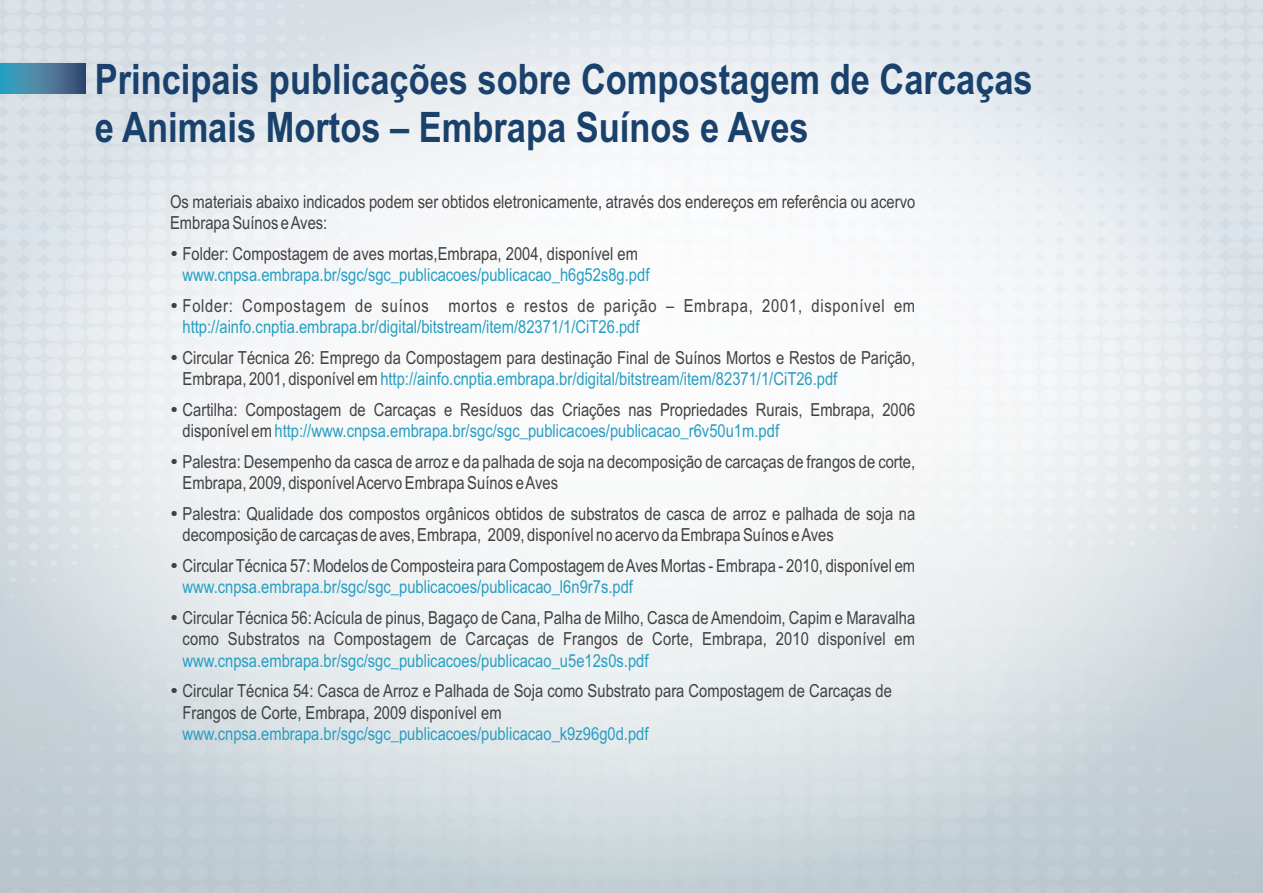
<style>
.page{position:relative;width:1263px;height:893px;background:#fff}
.page>*{position:absolute;margin:0;border:0;box-sizing:border-box;transform-origin:0 0}
.t1{font:700 42px/48px "Arial Narrow";color:#19416c}
.t2{font:18px/21.5px "Arial Narrow";color:#414142}
.t3{font:18px/21.5px "Arial Narrow";color:#269ec2}
.t4{font:18px/21.5px "Arial Narrow";letter-spacing:.04em;color:#414142}
.s1{color:#414142}
.s2{color:#269ec2}
</style>
<div class="page">
<img style="left:0;top:0;width:1263px;height:893px">
<svg style="left:0;top:64px;width:85px;height:30px;background:#427c9d"></svg>
<h1 class="t1" style="left:95px;top:59px;width:939px">Principais publicações sobre Compostagem de Carcaças e Animais Mortos – Embrapa Suínos e Aves</h1>
<p class="t2" style="left:170px;top:193px;width:747px">Os materiais abaixo indicados podem ser obtidos eletronicamente, através dos endereços em referência ou acervo<br>Embrapa Suínos e Aves:</p>
<p class="t3" style="left:183px;top:245px;width:468px;text-indent:-12px"><span class="s1">• Folder: Compostagem de aves mortas,Embrapa, 2004, disponível em </span>www.cnpsa.embrapa.br/sgc/sgc_publicacoes/publicacao_h6g52s8g.pdf</p>
<p class="t4" style="left:183px;top:297px;width:734px;text-indent:-12px">• Folder: Compostagem de suínos mortos e restos de parição – Embrapa, 2001, disponível em <span class="s2">http://ainfo.cnptia.embrapa.br/digital/bitstream/item/82371/1/CiT26.pdf</span></p>
<p class="t2" style="left:183px;top:348px;width:734px;text-indent:-12px">• Circular Técnica 26: Emprego da Compostagem para destinação Final de Suínos Mortos e Restos de Parição,<br>Embrapa, 2001, disponível em <span class="s2">http://ainfo.cnptia.embrapa.br/digital/bitstream/item/82371/1/CiT26.pdf</span></p>
<p class="t2" style="left:183px;top:400px;width:734px;text-indent:-12px">• Cartilha: Compostagem de Carcaças e Resíduos das Criações nas Propriedades Rurais, Embrapa, 2006 disponível em <span class="s2">http://www.cnpsa.embrapa.br/sgc/sgc_publicacoes/publicacao_r6v50u1m.pdf</span></p>
<p class="t2" style="left:183px;top:452px;width:734px;text-indent:-12px">• Palestra: Desempenho da casca de arroz e da palhada de soja na decomposição de carcaças de frangos de corte,<br>Embrapa, 2009, disponível Acervo Embrapa Suínos e Aves</p>
<p class="t2" style="left:183px;top:504px;width:734px;text-indent:-12px">• Palestra: Qualidade dos compostos orgânicos obtidos de substratos de casca de arroz e palhada de soja na decomposição de carcaças de aves, Embrapa, 2009, disponível no acervo da Embrapa Suínos e Aves</p>
<p class="t2" style="left:183px;top:556px;width:734px;text-indent:-12px">• Circular Técnica 57: Modelos de Composteira para Compostagem de Aves Mortas - Embrapa - 2010, disponível em <span class="s2">www.cnpsa.embrapa.br/sgc/sgc_publicacoes/publicacao_l6n9r7s.pdf</span></p>
<p class="t2" style="left:170px;top:608px;width:747px;text-align:right">• Circular Técnica 56: Acícula de pinus, Bagaço de Cana, Palha de Milho, Casca de Amendoim, Capim e Maravalha como Substratos na Compostagem de Carcaças de Frangos de Corte, Embrapa, 2010 disponível em</p>
<p class="t3" style="left:182px;top:651px;width:468px">www.cnpsa.embrapa.br/sgc/sgc_publicacoes/publicacao_u5e12s0s.pdf</p>
<p class="t2" style="left:182px;top:682px;width:711px;text-indent:-12px">• Circular Técnica 54: Casca de Arroz e Palhada de Soja como Substrato para Compostagem de Carcaças de<br>Frangos de Corte, Embrapa, 2009 disponível em</p>
<p class="t3" style="left:182px;top:725px;width:468px">www.cnpsa.embrapa.br/sgc/sgc_publicacoes/publicacao_k9z96g0d.pdf</p>
</div>
